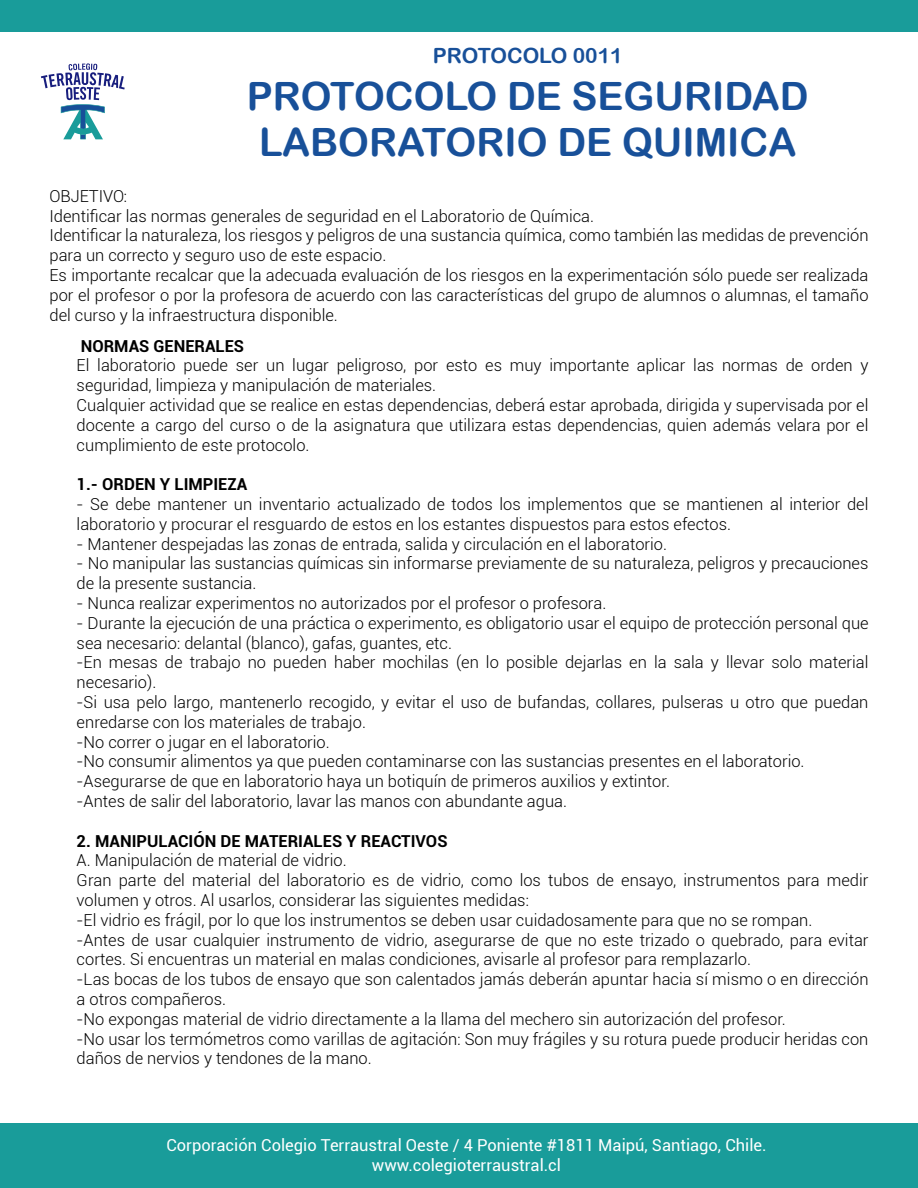
<style>
.page{position:relative;width:918px;height:1188px;background:#fff}
.page>*{position:absolute;margin:0;border:0;box-sizing:border-box;transform-origin:0 0}
.t1{font:39px/46.8px "Arial Rounded MT Bold";color:#185099;text-align:center}
.t2{font:21px "Arial Rounded MT Bold";color:#185099}
.t3{font:300 16.5px/19.8px "Roboto";color:#000}
.t4{font:16.5px/19.8px "Roboto";color:#fff;text-align:center}
.t5{font:700 16.5px "Roboto";color:#000}
</style>
<div class="page">
<div style="left:0;top:0;width:918px;height:32px;background:#199c9a"></div>
<div style="left:0;top:1124px;width:918px;height:64px;background:#199c9a"></div>
<svg style="left:41px;top:63px;width:84px;height:76px"></svg>
<p class="t2" style="left:433px;top:43px;width:192px">PROTOCOLO 0011</p>
<h1 class="t1" style="left:247px;top:72px;width:563px">PROTOCOLO DE SEGURIDAD<br>LABORATORIO DE QUIMICA</h1>
<p class="t3" style="left:50px;top:185px;width:821px">OBJETIVO:<br>Identificar las normas generales de seguridad en el Laboratorio de Química.<br>Identificar la naturaleza, los riesgos y peligros de una sustancia química, como también las medidas de prevención para un correcto y seguro uso de este espacio.<br>Es importante recalcar que la adecuada evaluación de los riesgos en la experimentación sólo puede ser realizada por el profesor o por la profesora de acuerdo con las características del grupo de alumnos o alumnas, el tamaño del curso y la infraestructura disponible.</p>
<p class="t5" style="left:81px;top:334px;width:165px">NORMAS GENERALES</p>
<p class="t3" style="left:77px;top:355px;width:793px">El laboratorio puede ser un lugar peligroso, por esto es muy importante aplicar las normas de orden y seguridad, limpieza y manipulación de materiales.<br>Cualquier actividad que se realice en estas dependencias, deberá estar aprobada, dirigida y supervisada por el docente a cargo del curso o de la asignatura que utilizara estas dependencias, quien además velara por el cumplimiento de este protocolo.</p>
<p class="t5" style="left:77px;top:473px;width:172px">1.- ORDEN Y LIMPIEZA</p>
<p class="t3" style="left:77px;top:494px;width:793px">- Se debe mantener un inventario actualizado de todos los implementos que se mantienen al interior del laboratorio y procurar el resguardo de estos en los estantes dispuestos para estos efectos.</p>
<p class="t3" style="left:77px;top:533px;width:592px">- Mantener despejadas las zonas de entrada, salida y circulación en el laboratorio.</p>
<p class="t3" style="left:77px;top:553px;width:793px">- No manipular las sustancias químicas sin informarse previamente de su naturaleza, peligros y precauciones de la presente sustancia.</p>
<p class="t3" style="left:77px;top:593px;width:531px">- Nunca realizar experimentos no autorizados por el profesor o profesora.</p>
<p class="t3" style="left:77px;top:612px;width:794px">- Durante la ejecución de una práctica o experimento, es obligatorio usar el equipo de protección personal que sea necesario: delantal (blanco), gafas, guantes, etc.<br>-En mesas de trabajo no pueden haber mochilas (en lo posible dejarlas en la sala y llevar solo material necesario).<br>-Si usa pelo largo, mantenerlo recogido, y evitar el uso de bufandas, collares, pulseras u otro que puedan enredarse con los materiales de trabajo.<br>-No correr o jugar en el laboratorio.<br>-No consumir alimentos ya que pueden contaminarse con las sustancias presentes en el laboratorio. -Asegurarse de que en laboratorio haya un botiquín de primeros auxilios y extintor.<br>-Antes de salir del laboratorio, lavar las manos con abundante agua.</p>
<p class="t5" style="left:77px;top:829px;width:372px">2. MANIPULACIÓN DE MATERIALES Y REACTIVOS</p>
<p class="t3" style="left:77px;top:850px;width:793px">A. Manipulación de material de vidrio.<br>Gran parte del material del laboratorio es de vidrio, como los tubos de ensayo, instrumentos para medir volumen y otros. Al usarlos, considerar las siguientes medidas:<br>-El vidrio es frágil, por lo que los instrumentos se deben usar cuidadosamente para que no se rompan.<br>-Antes de usar cualquier instrumento de vidrio, asegurarse de que no este trizado o quebrado, para evitar cortes. Si encuentras un material en malas condiciones, avisarle al profesor para remplazarlo.<br>-Las bocas de los tubos de ensayo que son calentados jamás deberán apuntar hacia sí mismo o en dirección a otros compañeros.<br>-No expongas material de vidrio directamente a la llama del mechero sin autorización del profesor.<br>-No usar los termómetros como varillas de agitación: Son muy frágiles y su rotura puede producir heridas con daños de nervios y tendones de la mano.</p>
<p class="t4" style="left:166px;top:1135px;width:602px">Corporación Colegio Terraustral Oeste / 4 Poniente #1811 Maipú, Santiago, Chile. www.colegioterraustral.cl</p>
</div>
